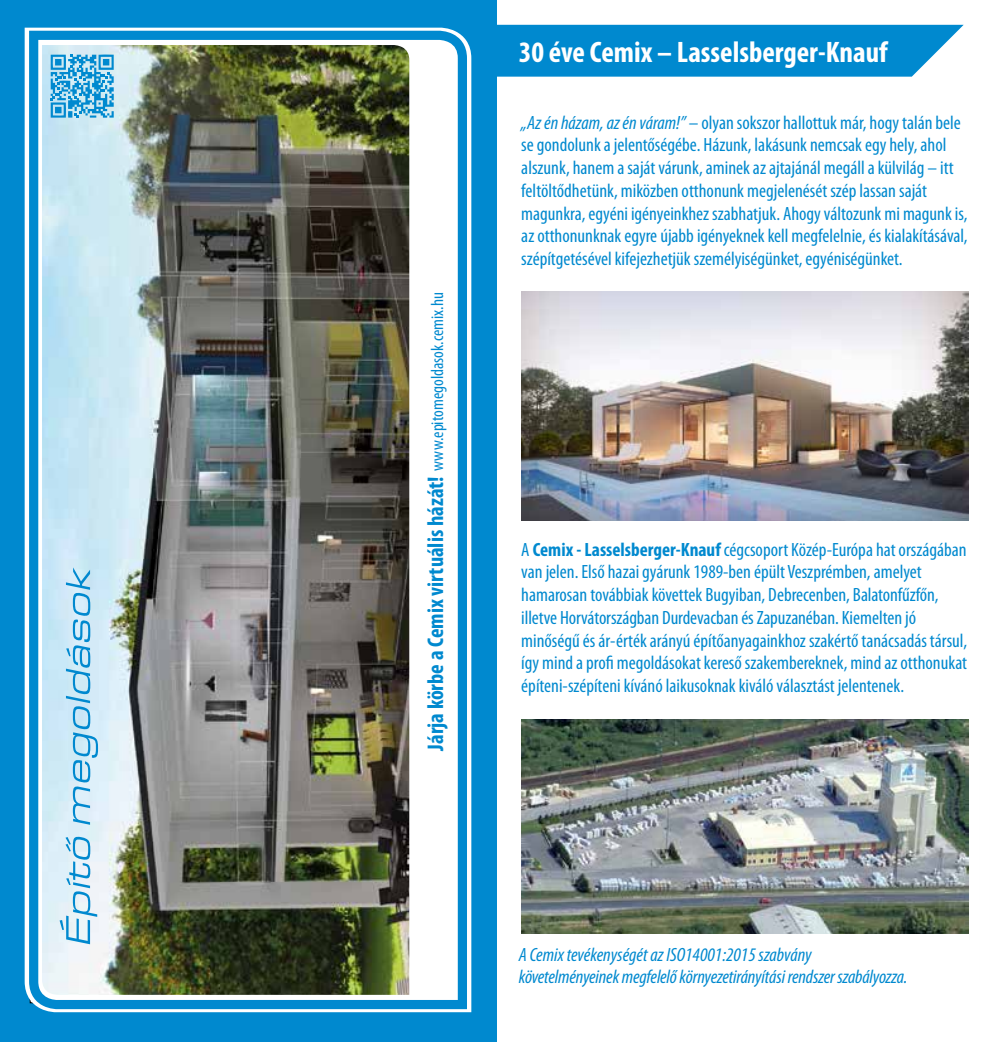
<style>
.page{position:relative;width:993px;height:1042px;background:#fff}
.page>*{position:absolute;margin:0;border:0;box-sizing:border-box;transform-origin:0 0}
.t1{font:700 condensed 29.75px "Myriad Pro";color:#fff}
.t2{font:700 condensed 22.75px "Myriad Pro";color:#0089cf}
.t3{font:condensed 19.25px/22.8px "Myriad Pro";color:#0089cf}
.t4{font:italic condensed 19.25px/22.8px "Myriad Pro";letter-spacing:-.01em;color:#0089cf}
.s1{font-weight:400;font-size:17.5px}
.s2{font-style:italic}
.s3{font-weight:700}
</style>
<div class="page">
<div style="left:0;top:0;width:496px;height:1042px;background:#0089cf"></div>
<svg style="left:496px;top:25px;width:467px;height:52px;background:#0f90d1"></svg>
<img style="left:521px;top:291px;width:446px;height:230px">
<img style="left:521px;top:719px;width:446px;height:214px">
<svg style="left:25px;top:28px;width:446px;height:984px;background:#f4f9fc"></svg>
<img style="left:29px;top:31px;width:438px;height:978px">
<svg style="left:60px;top:836px;width:37px;height:108px;background:#bbddf0"></svg>
<svg style="left:66px;top:567px;width:32px;height:258px;background:#abd8ef"></svg>
<svg style="left:51px;top:54px;width:63px;height:64px"></svg>
<p class="t2" style="left:421px;top:751px;width:460px;rotate:-90deg">Járja körbe a Cemix virtuális házát! <span class="s1">www.epitomegoldasok.cemix.hu</span></p>
<h1 class="t1" style="left:518px;top:34px;width:370px">30 éve Cemix – Lasselsberger-Knauf</h1>
<p class="t3" style="left:521px;top:111px;width:447px"><span class="s2">„Az én házam, az én váram!”</span> – olyan sokszor hallottuk már, hogy talán bele se gondolunk a jelentőségébe. Házunk, lakásunk nemcsak egy hely, ahol alszunk, hanem a saját várunk, aminek az ajtajánál megáll a külvilág – itt feltöltődhetünk, miközben otthonunk megjelenését szép lassan saját magunkra, egyéni igényeinkhez szabhatjuk. Ahogy változunk mi magunk is, az otthonunknak egyre újabb igényeknek kell megfelelnie, és kialakításával, szépítgetésével kifejezhetjük személyiségünket, egyéniségünket.</p>
<p class="t3" style="left:521px;top:537px;width:447px">A <span class="s3">Cemix - Lasselsberger-Knauf</span> cégcsoport Közép-Európa hat országában van jelen. Első hazai gyárunk 1989-ben épült Veszprémben, amelyet hamarosan továbbiak követtek Bugyiban, Debrecenben, Balatonfűzfőn, illetve Horvátországban Durdevacban és Zapuzanéban. Kiemelten jó minőségű és ár-érték arányú építőanyagainkhoz szakértő tanácsadás társul, így mind a profi megoldásokat kereső szakembereknek, mind az otthonukat építeni-szépíteni kívánó laikusoknak kiváló választást jelentenek.</p>
<p class="t4" style="left:518px;top:942px;width:390px">A Cemix tevékenységét az ISO14001:2015 szabvány követelményeinek megfelelő környezetirányítási rendszer szabályozza.</p>
</div>
